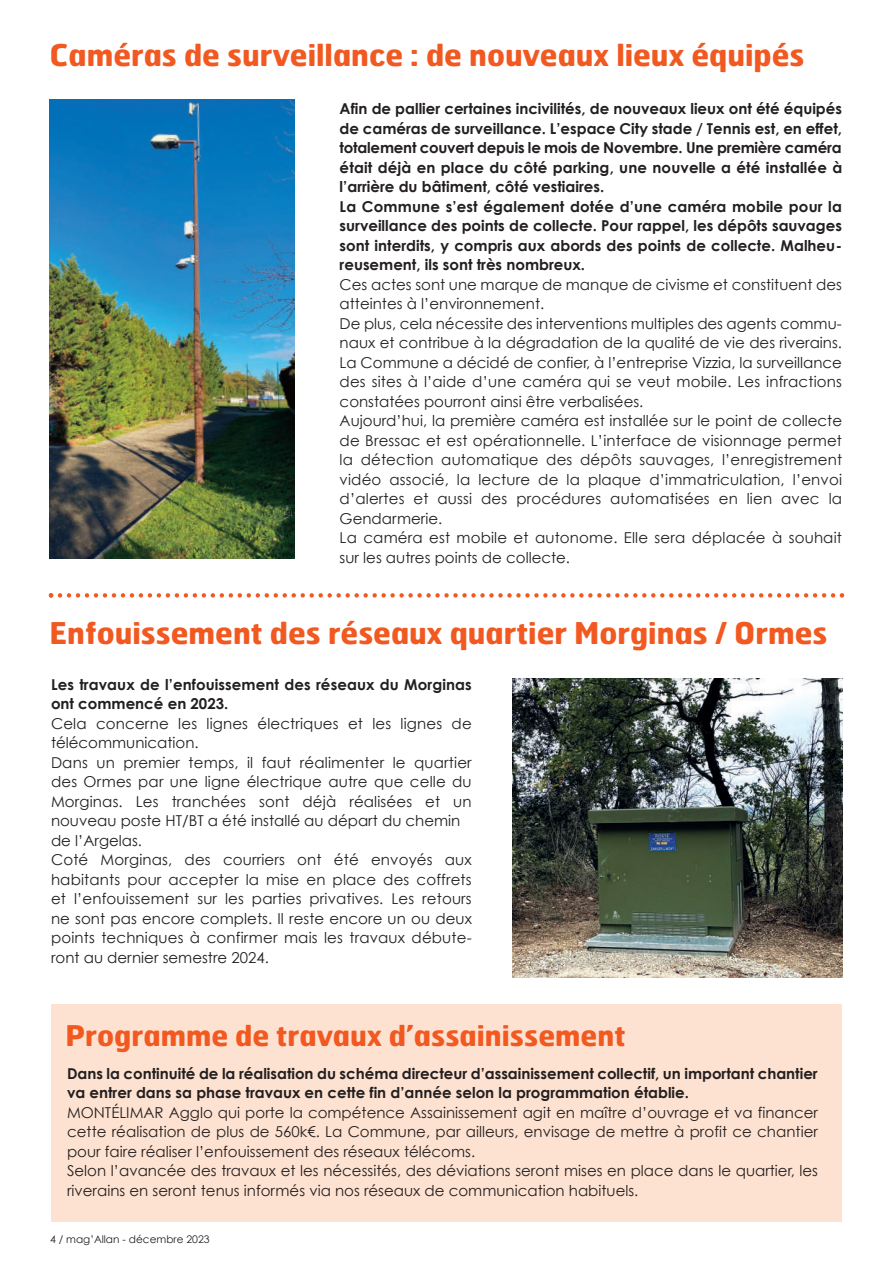
<style>
.page{position:relative;width:893px;height:1263px;background:#fff}
.page>*{position:absolute;margin:0;border:0;box-sizing:border-box;transform-origin:0 0}
.t1{font:700 30px "Hermes";color:#f15921}
.t2{font:700 28.5px "Hermes";color:#f15921}
.t3{font:15px/19.5px "Century Gothic";color:#231f20}
.t4{font:700 15px/19.5px "Century Gothic";color:#231f20}
.t5{font:10.5px "Century Gothic";color:#231f20}
</style>
<div class="page">
<div style="left:51px;top:1004px;width:791px;height:218px;background:#fee2d1"></div>
<img style="left:50px;top:100px;width:244px;height:459px">
<img style="left:513px;top:678px;width:329px;height:300px">
<svg style="left:49px;top:593px;width:795px;height:5px"></svg>
<h1 class="t1" style="left:50px;top:43px;width:756px">Caméras de surveillance : de nouveaux lieux équipés</h1>
<p class="t4" style="left:340px;top:98px;width:504px">Afin de pallier certaines incivilités, de nouveaux lieux ont été équipés de caméras de surveillance. L’espace City stade / Tennis est, en effet, totalement couvert depuis le mois de Novembre. Une première caméra était déjà en place du côté parking, une nouvelle a été installée à l’arrière du bâtiment, côté vestiaires.<br>La Commune s’est également dotée d’une caméra mobile pour la surveillance des points de collecte. Pour rappel, les dépôts sauvages sont interdits, y compris aux abords des points de collecte. Malheu&shy;reusement, ils sont très nombreux.</p>
<p class="t3" style="left:340px;top:274px;width:504px">Ces actes sont une marque de manque de civisme et constituent des atteintes à l’environnement.<br>De plus, cela nécessite des interventions multiples des agents commu&shy;naux et contribue à la dégradation de la qualité de vie des riverains.<br>La Commune a décidé de confier, à l’entreprise Vizzia, la surveillance des sites à l’aide d’une caméra qui se veut mobile. Les infractions constatées pourront ainsi être verbalisées.<br>Aujourd’hui, la première caméra est installée sur le point de collecte de Bressac et est opérationnelle. L’interface de visionnage permet la détection automatique des dépôts sauvages, l’enregistrement vidéo associé, la lecture de la plaque d’immatriculation, l’envoi d’alertes et aussi des procédures automatisées en lien avec la Gendarmerie.<br>La caméra est mobile et autonome. Elle sera déplacée à souhait sur les autres points de collecte.</p>
<h1 class="t1" style="left:50px;top:622px;width:779px">Enfouissement des réseaux quartier Morginas / Ormes</h1>
<p class="t4" style="left:51px;top:674px;width:422px">Les travaux de l’enfouissement des réseaux du Morginas ont commencé en 2023.</p>
<p class="t3" style="left:51px;top:713px;width:422px">Cela concerne les lignes électriques et les lignes de télécommunication.<br>Dans un premier temps, il faut réalimenter le quartier des Ormes par une ligne électrique autre que celle du Morginas. Les tranchées sont déjà réalisées et un nouveau poste HT/BT a été installé au départ du chemin de l’Argelas.<br>Coté Morginas, des courriers ont été envoyés aux habitants pour accepter la mise en place des coffrets et l’enfouissement sur les parties privatives. Les retours ne sont pas encore complets. Il reste encore un ou deux points techniques à confirmer mais les travaux débute&shy;ront au dernier semestre 2024.</p>
<h2 class="t2" style="left:66px;top:1024px;width:562px">Programme de travaux d’assainissement</h2>
<p class="t4" style="left:67px;top:1063px;width:752px">Dans la continuité de la réalisation du schéma directeur d’assainissement collectif, un important chantier va entrer dans sa phase travaux en cette fin d’année selon la programmation établie.</p>
<p class="t3" style="left:67px;top:1102px;width:752px">MONTÉLIMAR Agglo qui porte la compétence Assainissement agit en maître d’ouvrage et va financer cette réalisation de plus de 560k€. La Commune, par ailleurs, envisage de mettre à profit ce chantier pour faire réaliser l’enfouissement des réseaux télécoms.<br>Selon l’avancée des travaux et les nécessités, des déviations seront mises en place dans le quartier, les riverains en seront tenus informés via nos réseaux de communication habituels.</p>
<p class="t5" style="left:50px;top:1233px;width:161px">4 / mag’Allan - décembre 2023</p>
</div>
